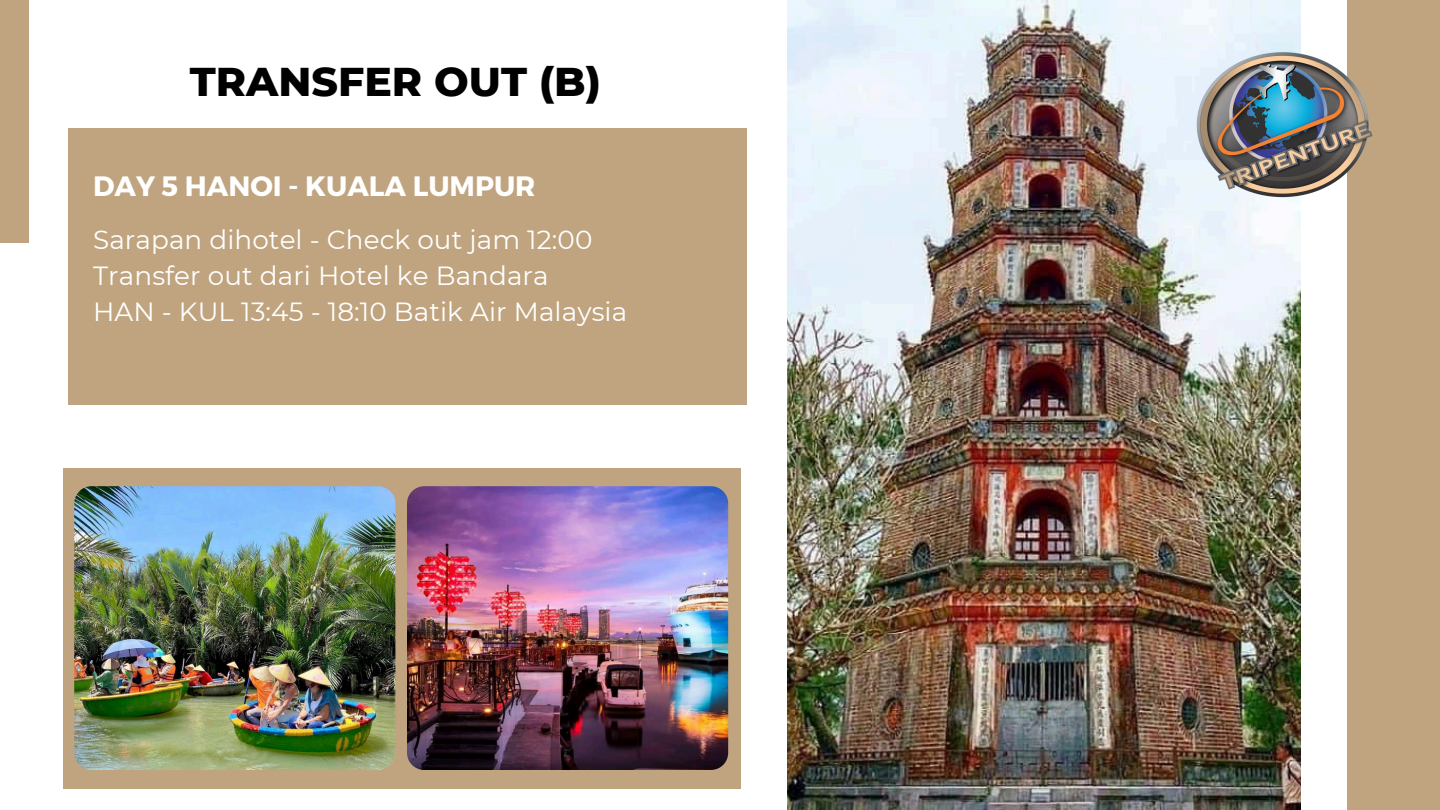
<style>
.page{position:relative;width:1440px;height:810px;background:#fff}
.page>*{position:absolute;margin:0;border:0;box-sizing:border-box;transform-origin:0 0}
.t1{font:800 41px "Montserrat";color:#000}
.t2{font:700 28px "Montserrat";color:#fff}
.t3{font:26.2px "Montserrat";letter-spacing:.005em;color:#fff}
</style>
<div class="page">
<img style="left:788px;top:0;width:513px;height:810px">
<div style="left:68px;top:129px;width:678px;height:276px;background:#bfa47f"></div>
<div style="left:1347px;top:0;width:93px;height:810px;background:#bfa47f"></div>
<div style="left:0;top:0;width:29px;height:243px;background:#bfa47f"></div>
<div style="left:63px;top:468px;width:678px;height:320px;background:#bfa47f"></div>
<img style="left:74px;top:486px;width:321px;height:284px;border-radius:17px">
<img style="left:407px;top:486px;width:321px;height:284px;border-radius:17px">
<img style="left:1181px;top:37px;width:192px;height:182px">
<p class="t1" style="left:190px;top:56px;width:412px">TRANSFER OUT (B)</p>
<p class="t2" style="left:93px;top:168px;width:444px">DAY 5 HANOI - KUALA LUMPUR</p>
<p class="t3" style="left:93px;top:224px;width:501px">Sarapan dihotel - Check out jam 12:00</p>
<p class="t3" style="left:93px;top:260px;width:457px">Transfer out dari Hotel ke Bandara</p>
<p class="t3" style="left:93px;top:296px;width:536px">HAN - KUL 13:45 - 18:10 Batik Air Malaysia</p>
</div>
